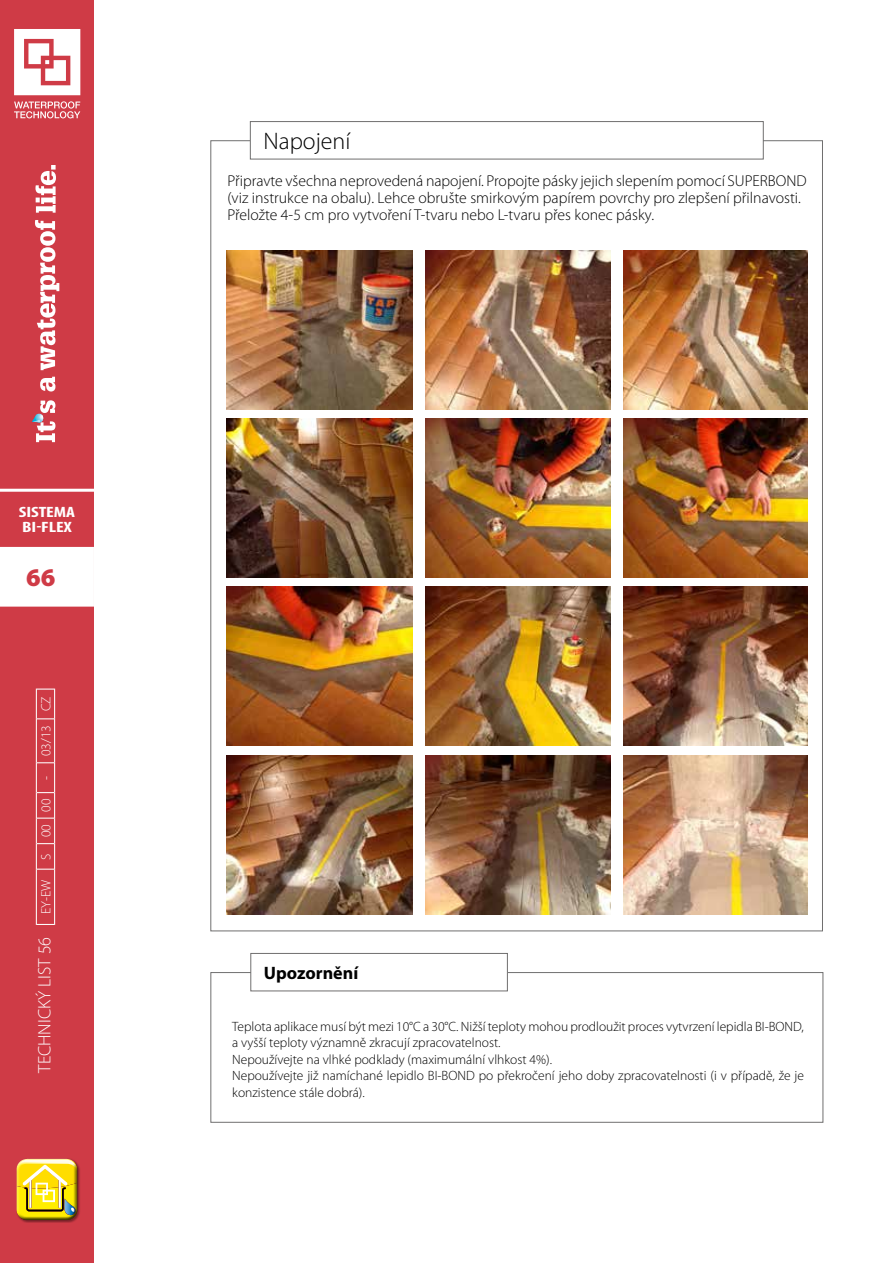
<style>
.page{position:relative;width:893px;height:1263px;background:#fff}
.page>*{position:absolute;margin:0;border:0;box-sizing:border-box;transform-origin:0 0}
.t1{font:900 25.5px "Myriad Pro";color:#cf3b46}
.t2{font:300 24px "Myriad Pro";color:#000}
.t3{font:300 18px "Myriad Pro";color:#fff}
.t4{font:700 18px "Myriad Pro";color:#000}
.t5{font:300 15.75px/17.2px "Myriad Pro";color:#000}
.t6{font:700 condensed 15px/15px "Myriad Pro";letter-spacing:-.005em;color:#fff;scale:1.3 1}
.t7{font:300 13.5px/16.5px "Myriad Pro";color:#000}
.t8{font:300 13.5px "Myriad Pro";color:#fff}
</style>
<div class="page">
<div style="left:0;top:0;width:94px;height:1263px;background:#cf3b46"></div>
<svg style="left:35px;top:165px;width:21px;height:48px"></svg>
<svg style="left:35px;top:220px;width:24px;height:150px"></svg>
<svg style="left:32px;top:377px;width:23px;height:65px"></svg>
<div style="left:16px;top:1158px;width:65px;height:65px;background:#000;opacity:.41"></div>
<div style="left:16px;top:1157px;width:63px;height:59px;background:#fff;opacity:.75"></div>
<div style="left:16px;top:1162px;width:63px;height:60px;background:#000;opacity:.75"></div>
<div style="left:0;top:547px;width:94px;height:60px;background:#fff"></div>
<hr style="left:0;top:489px;width:126px;height:3px;background:#fff">
<svg style="left:14px;top:29px;width:66px;height:66px"></svg>
<svg style="left:14px;top:101px;width:66px;height:17px"></svg>
<div style="left:210px;top:972px;width:613px;height:151px;border:1px solid #706f6f"></div>
<div style="left:251px;top:953px;width:256px;height:38px;background:#fff"></div>
<div style="left:250px;top:953px;width:258px;height:38px;border:1px solid #706f6f"></div>
<img style="left:226px;top:755px;width:186px;height:159px">
<img style="left:623px;top:587px;width:185px;height:159px">
<img style="left:623px;top:755px;width:185px;height:159px">
<img style="left:425px;top:755px;width:186px;height:159px">
<img style="left:425px;top:587px;width:186px;height:159px">
<img style="left:226px;top:587px;width:186px;height:159px">
<div style="left:250px;top:121px;width:514px;height:38px;border:1px solid #706f6f"></div>
<img style="left:226px;top:251px;width:187px;height:159px">
<img style="left:425px;top:251px;width:185px;height:159px">
<img style="left:226px;top:419px;width:187px;height:158px">
<img style="left:623px;top:419px;width:185px;height:159px">
<img style="left:425px;top:419px;width:185px;height:159px">
<img style="left:623px;top:251px;width:185px;height:159px">
<hr style="left:36px;top:869px;width:1px;height:56px;background:#fff">
<svg style="left:37px;top:924px;width:17px;height:1px"></svg>
<hr style="left:36px;top:763px;width:1px;height:30px;background:#fff">
<hr style="left:36px;top:719px;width:1px;height:44px;background:#fff">
<svg style="left:37px;top:762px;width:17px;height:1px"></svg>
<hr style="left:36px;top:688px;width:1px;height:31px;background:#fff">
<svg style="left:37px;top:718px;width:17px;height:1px"></svg>
<svg style="left:37px;top:688px;width:17px;height:2px"></svg>
<hr style="left:54px;top:869px;width:1px;height:56px;background:#fff">
<svg style="left:36px;top:792px;width:19px;height:78px"></svg>
<hr style="left:54px;top:763px;width:1px;height:30px;background:#fff">
<hr style="left:54px;top:719px;width:1px;height:44px;background:#fff">
<hr style="left:54px;top:688px;width:1px;height:31px;background:#fff">
<p class="t6" style="left:19px;top:504px;width:45px">SISTEMA<br>BI-FLEX</p>
<h1 class="t1" style="left:26px;top:561px;width:31px">66</h1>
<p class="t8" style="left:38px;top:780px;width:85px;rotate:-90deg">- 03/13 CZ</p>
<p class="t8" style="left:38px;top:859px;width:62px;rotate:-90deg">S 00 00</p>
<p class="t8" style="left:38px;top:914px;width:36px;rotate:-90deg">EY-EW</p>
<h3 class="t3" style="left:34px;top:1073px;width:137px;rotate:-90deg">TECHNICKÝ LIST 56</h3>
<h2 class="t2" style="left:263px;top:127px;width:88px">Napojení</h2>
<p class="t5" style="left:227px;top:172px;width:581px">Připravte všechna neprovedená napojení. Propojte pásky jejich slepením pomocí SUPERBOND (viz instrukce na obalu). Lehce obrušte smirkovým papírem povrchy pro zlepšení přilnavosti.<br>Přeložte 4-5 cm pro vytvoření T-tvaru nebo L-tvaru přes konec pásky.</p>
<h3 class="t4" style="left:264px;top:963px;width:96px">Upozornění</h3>
<p class="t7" style="left:232px;top:1018px;width:573px">Teplota aplikace musí být mezi 10°C a 30°C. Nižší teploty mohou prodloužit proces vytvrzení lepidla BI-BOND, a vyšší teploty významně zkracují zpracovatelnost.<br>Nepoužívejte na vlhké podklady (maximumální vlhkost 4%).<br>Nepoužívejte již namíchané lepidlo BI-BOND po překročení jeho doby zpracovatelnosti (i v případě, že je konzistence stále dobrá).</p>
</div>
